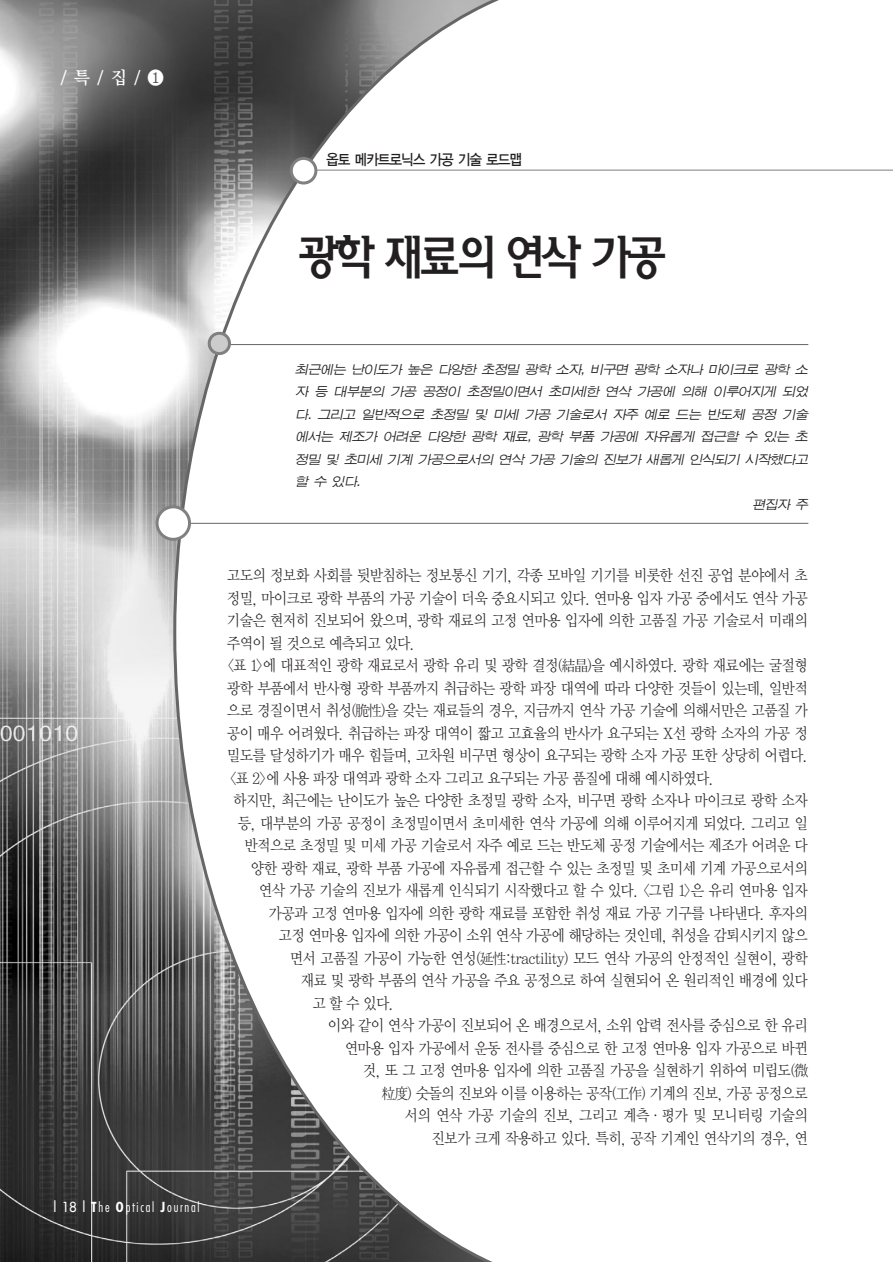
<style>
.page{position:relative;width:893px;height:1262px;background:#fff}
.page>*{position:absolute;margin:0;border:0;box-sizing:border-box;transform-origin:0 0}
.t1{font:46.5px "Soma M";letter-spacing:-.135em;color:#231f20;scale:.9 1}
.t2{font:18px "Y Mj O14";color:#fff;scale:.95 1}
.t3{font:15.75px "Y Mj O12";letter-spacing:-.095em;color:#231f20;scale:.9 1}
.t4{font:italic 15px "JC Nmg J";color:#231f20;scale:.91 1}
.t5{font:15px "YGO13";letter-spacing:-.135em;color:#231f20;scale:.9 1}
.t6{font:italic 15px "JC Nmg J";color:#231f20;scale:.9 1}
.t7{font:300 condensed 13.5px "Futura";letter-spacing:.125em;color:#fff}
.s1{font-weight:400;font-stretch:normal}
.s2{font-weight:700}
</style>
<div class="page">
<img style="left:0;top:0;width:173px;height:1261px">
<svg style="left:173px;top:0;width:350px;height:1261px"></svg>
<hr style="left:219px;top:344px;width:589px;height:1px;background:#666">
<div style="left:209px;top:333px;width:20px;height:20px;background:#ccc;border-radius:50%"></div>
<div style="left:208px;top:332px;width:23px;height:23px;border:3px solid #808080;border-radius:50%"></div>
<hr style="left:305px;top:170px;width:587px;height:1px;background:#808080">
<div style="left:291px;top:158px;width:25px;height:25px;background:#fff;border-radius:50%"></div>
<div style="left:290px;top:157px;width:27px;height:27px;border:3px solid #808080;border-radius:50%"></div>
<hr style="left:174px;top:523px;width:634px;height:1px;background:#666">
<div style="left:157px;top:507px;width:32px;height:32px;background:#fff;border-radius:50%"></div>
<div style="left:155px;top:505px;width:36px;height:36px;border:3px solid #808080;border-radius:50%"></div>
<p class="t2" style="left:59px;top:70px;width:112px">/ 특/ 집/ ❶</p>
<p class="t5" style="left:325px;top:153px;width:220px">옵토 메카트로닉스 가공 기술 로드맵</p>
<h1 class="t1" style="left:297px;top:236px;width:413px">광학 재료의 연삭 가공</h1>
<p class="t7" style="left:51px;top:1200px;width:150px"><span class="s1">| 18|</span> <span class="s2">T</span>he <span class="s2">O</span>ptical <span class="s2">J</span>ournal</p>
<p class="t4" style="left:295px;top:362px;width:568px">최근에는 난이도가 높은 다양한 초정밀 광학 소자, 비구면 광학 소자나 마이크로 광학 소</p>
<p class="t4" style="left:295px;top:385px;width:569px">자 등 대부분의 가공 공정이 초정밀이면서 초미세한 연삭 가공에 의해 이루어지게 되었</p>
<p class="t4" style="left:295px;top:407px;width:569px">다. 그리고 일반적으로 초정밀 및 미세 가공 기술로서 자주 예로 드는 반도체 공정 기술</p>
<p class="t4" style="left:295px;top:430px;width:568px">에서는 제조가 어려운 다양한 광학 재료, 광학 부품 가공에 자유롭게 접근할 수 있는 초</p>
<p class="t4" style="left:295px;top:452px;width:569px">정밀 및 초미세 기계 가공으로서의 연삭 가공 기술의 진보가 새롭게 인식되기 시작했다고</p>
<p class="t4" style="left:295px;top:475px;width:77px">할 수 있다.</p>
<p class="t6" style="left:752px;top:497px;width:67px">편집자 주</p>
<p class="t3" style="left:226px;top:568px;width:648px">고도의 정보화 사회를 뒷받침하는 정보통신 기기, 각종 모바일 기기를 비롯한 선진 공업 분야에서 초</p>
<p class="t3" style="left:226px;top:591px;width:648px">정밀, 마이크로 광학 부품의 가공 기술이 더욱 중요시되고 있다. 연마용 입자 가공 중에서도 연삭 가공</p>
<p class="t3" style="left:226px;top:613px;width:648px">기술은 현저히 진보되어 왔으며, 광학 재료의 고정 연마용 입자에 의한 고품질 가공 기술로서 미래의</p>
<p class="t3" style="left:226px;top:636px;width:211px">주역이 될 것으로 예측되고 있다.</p>
<p class="t3" style="left:226px;top:658px;width:648px">&lt;표 1&gt;에 대표적인 광학 재료로서 광학 유리 및 광학 결정(結晶)을 예시하였다. 광학 재료에는 굴절형</p>
<p class="t3" style="left:226px;top:681px;width:648px">광학 부품에서 반사형 광학 부품까지 취급하는 광학 파장 대역에 따라 다양한 것들이 있는데, 일반적</p>
<p class="t3" style="left:226px;top:703px;width:648px">으로 경질이면서 취성(脆性)을 갖는 재료들의 경우, 지금까지 연삭 가공 기술에 의해서만은 고품질 가</p>
<p class="t3" style="left:226px;top:726px;width:648px">공이 매우 어려웠다. 취급하는 파장 대역이 짧고 고효율의 반사가 요구되는 X선 광학 소자의 가공 정</p>
<p class="t3" style="left:226px;top:748px;width:648px">밀도를 달성하기가 매우 힘들며, 고차원 비구면 형상이 요구되는 광학 소자 가공 또한 상당히 어렵다.</p>
<p class="t3" style="left:229px;top:771px;width:541px">&lt;표 2&gt;에 사용 파장 대역과 광학 소자 그리고 요구되는 가공 품질에 대해 예시하였다.</p>
<p class="t3" style="left:233px;top:793px;width:640px">하지만, 최근에는 난이도가 높은 다양한 초정밀 광학 소자, 비구면 광학 소자나 마이크로 광학 소자</p>
<p class="t3" style="left:237px;top:816px;width:635px">등, 대부분의 가공 공정이 초정밀이면서 초미세한 연삭 가공에 의해 이루어지게 되었다. 그리고 일</p>
<p class="t3" style="left:244px;top:838px;width:628px">반적으로 초정밀 및 미세 가공 기술로서 자주 예로 드는 반도체 공정 기술에서는 제조가 어려운 다</p>
<p class="t3" style="left:250px;top:861px;width:621px">양한 광학 재료, 광학 부품 가공에 자유롭게 접근할 수 있는 초정밀 및 초미세 기계 가공으로서의</p>
<p class="t3" style="left:258px;top:883px;width:612px">연삭 가공 기술의 진보가 새롭게 인식되기 시작했다고 할 수 있다. &lt;그림 1&gt;은 유리 연마용 입자</p>
<p class="t3" style="left:268px;top:906px;width:601px">가공과 고정 연마용 입자에 의한 광학 재료를 포함한 취성 재료 가공 기구를 나타낸다. 후자의</p>
<p class="t3" style="left:278px;top:928px;width:590px">고정 연마용 입자에 의한 가공이 소위 연삭 가공에 해당하는 것인데, 취성을 감퇴시키지 않으</p>
<p class="t3" style="left:289px;top:951px;width:578px">면서 고품질 가공이 가능한 연성(延性:tractility) 모드 연삭 가공의 안정적인 실현이, 광학</p>
<p class="t3" style="left:300px;top:973px;width:566px">재료 및 광학 부품의 연삭 가공을 주요 공정으로 하여 실현되어 온 원리적인 배경에 있다</p>
<p class="t3" style="left:312px;top:996px;width:93px">고할수있다.</p>
<p class="t3" style="left:327px;top:1018px;width:535px">이와 같이 연삭 가공이 진보되어 온 배경으로서, 소위 압력 전사를 중심으로 한 유리</p>
<p class="t3" style="left:344px;top:1041px;width:517px">연마용 입자 가공에서 운동 전사를 중심으로 한 고정 연마용 입자 가공으로 바뀐</p>
<p class="t3" style="left:362px;top:1063px;width:496px">것, 또 그 고정 연마용 입자에 의한 고품질 가공을 실현하기 위하여 미립도(微</p>
<p class="t3" style="left:381px;top:1086px;width:475px">粒度) 숫돌의 진보와 이를 이용하는 공작(工作) 기계의 진보, 가공 공정으로</p>
<p class="t3" style="left:404px;top:1108px;width:450px">서의 연삭 가공 기술의 진보, 그리고 계측·평가 및 모니터링 기술의</p>
<p class="t3" style="left:431px;top:1131px;width:420px">진보가 크게 작용하고 있다. 특히, 공작 기계인 연삭기의 경우, 연</p>
</div>
